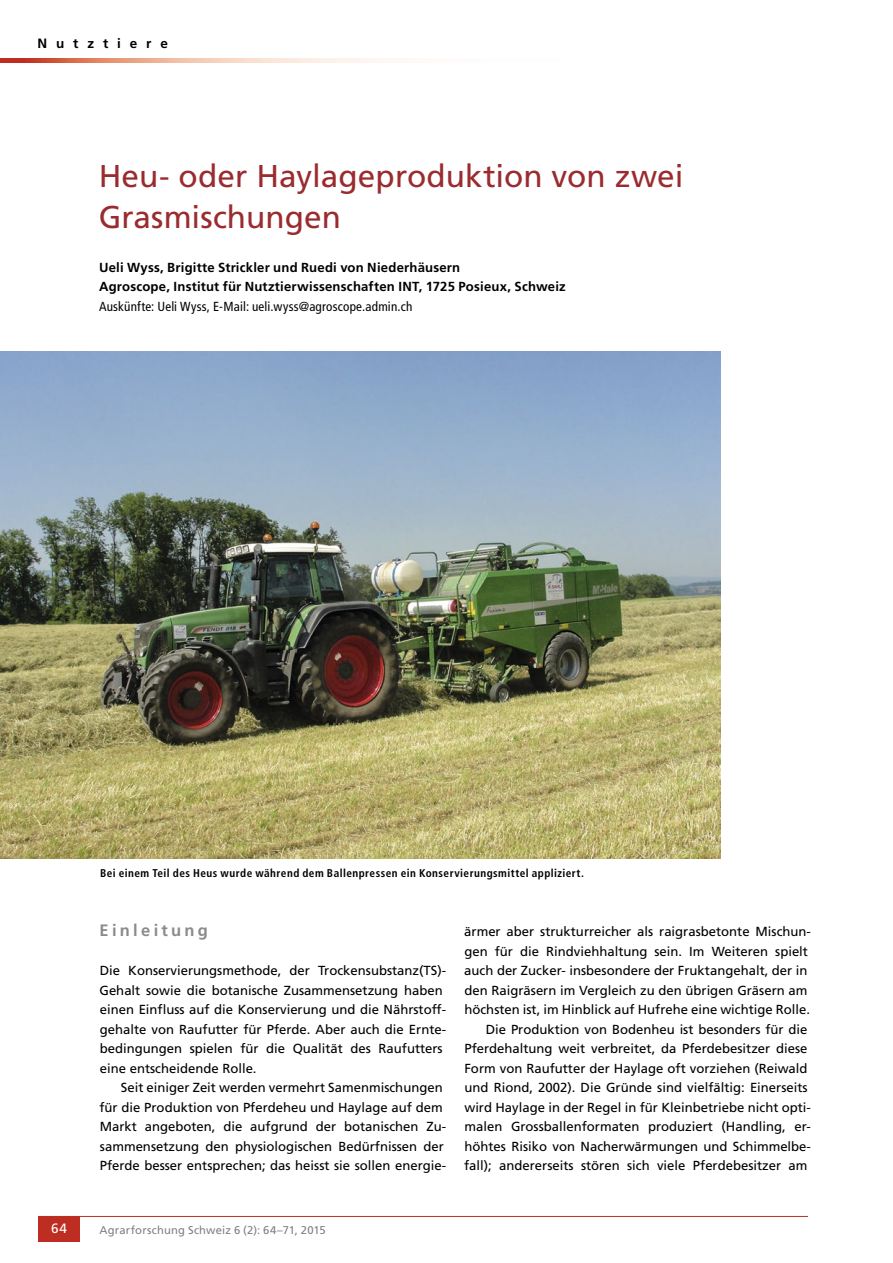
<style>
.page{position:relative;width:893px;height:1263px;background:#fff}
.page>*{position:absolute;margin:0;border:0;box-sizing:border-box;transform-origin:0 0}
.t1{font:31.5px/40.5px "Frutiger LT Std";letter-spacing:.005em;color:#9a2b2f}
.t2{font:700 16.5px "Frutiger LT Std";letter-spacing:.2em;color:#8b8b8b}
.t3{font:700 13.5px "Frutiger LT Std";letter-spacing:.655em;color:#000}
.t4{font:13.5px "Frutiger LT Std";color:#fff}
.t5{font:13.2px/19.5px "Frutiger LT Std";color:#000}
.t6{font:700 13.2px/19.5px "Frutiger LT Std";letter-spacing:.015em;color:#000}
.t7{font:condensed 13.2px "Frutiger LT Std";letter-spacing:.015em;color:#000}
.t8{font:700 condensed 11.25px "Frutiger LT Std";letter-spacing:.04em;color:#000}
.t9{font:11.25px "Frutiger LT Std";letter-spacing:.015em;color:#808080}
</style>
<div class="page">
<hr style="left:38px;top:1216px;width:770px;height:1px;background:#bd2d21">
<div style="left:38px;top:1216px;width:42px;height:26px;background:#bd2d21"></div>
<svg style="left:0;top:58px;width:396px;height:5px;background:#ebb2a0"></svg>
<img style="left:0;top:352px;width:720px;height:506px">
<p class="t3" style="left:38px;top:36px;width:132px">Nutztiere</p>
<h1 class="t1" style="left:99px;top:156px;width:586px">Heu- oder Haylageproduktion von zwei<br>Grasmischungen</h1>
<p class="t6" style="left:99px;top:258px;width:468px">Ueli Wyss, Brigitte Strickler und Ruedi von Niederhäusern<br>Agroscope, Institut für Nutztierwissenschaften INT, 1725 Posieux, Schweiz</p>
<p class="t7" style="left:99px;top:299px;width:315px">Auskünfte: Ueli Wyss, E-Mail: ueli.wyss@agroscope.admin.ch</p>
<p class="t8" style="left:100px;top:867px;width:485px">Bei einem Teil des Heus wurde während dem Ballenpressen ein Konservierungsmittel appliziert.</p>
<p class="t2" style="left:100px;top:921px;width:110px">Einleitung</p>
<p class="t5" style="left:100px;top:961px;width:348px">Die Konservierungsmethode, der Trockensubstanz(TS)- Gehalt sowie die botanische Zusammensetzung haben einen Einfluss auf die Konservierung und die Nährstoff&shy;gehalte von Raufutter für Pferde. Aber auch die Ernte&shy;bedingungen spielen für die Qualität des Raufutters eine entscheidende Rolle.</p>
<p class="t5" style="left:99px;top:1078px;width:348px;text-indent:21px">Seit einiger Zeit werden vermehrt Samenmischungen für die Produktion von Pferdeheu und Haylage auf dem Markt angeboten, die aufgrund der botanischen Zu&shy;sammensetzung den physiologischen Bedürfnissen der Pferde besser entsprechen; das heisst sie sollen energie-</p>
<p class="t5" style="left:464px;top:922px;width:348px;text-align:right">ärmer aber strukturreicher als raigrasbetonte Mischun&shy;gen für die Rindviehhaltung sein. Im Weiteren spielt auch der Zucker- insbesondere der Fruktangehalt, der in den Raigräsern im Vergleich zu den übrigen Gräsern am höchsten ist, im Hinblick auf Hufrehe eine wichtige Rolle.<br>Die Produktion von Bodenheu ist besonders für die Pferdehaltung weit verbreitet, da Pferdebesitzer diese Form von Raufutter der Haylage oft vorziehen (Reiwald und Riond, 2002). Die Gründe sind vielfältig: Einerseits wird Haylage in der Regel in für Kleinbetriebe nicht opti&shy;malen Grossballenformaten produziert (Handling, er&shy;höhtes Risiko von Nacherwärmungen und Schimmelbe&shy;fall); andererseits stören sich viele Pferdebesitzer am</p>
<p class="t4" style="left:51px;top:1221px;width:17px">64</p>
<p class="t9" style="left:99px;top:1223px;width:228px">Agrarforschung Schweiz 6 (2): 64–71, 2015</p>
</div>
